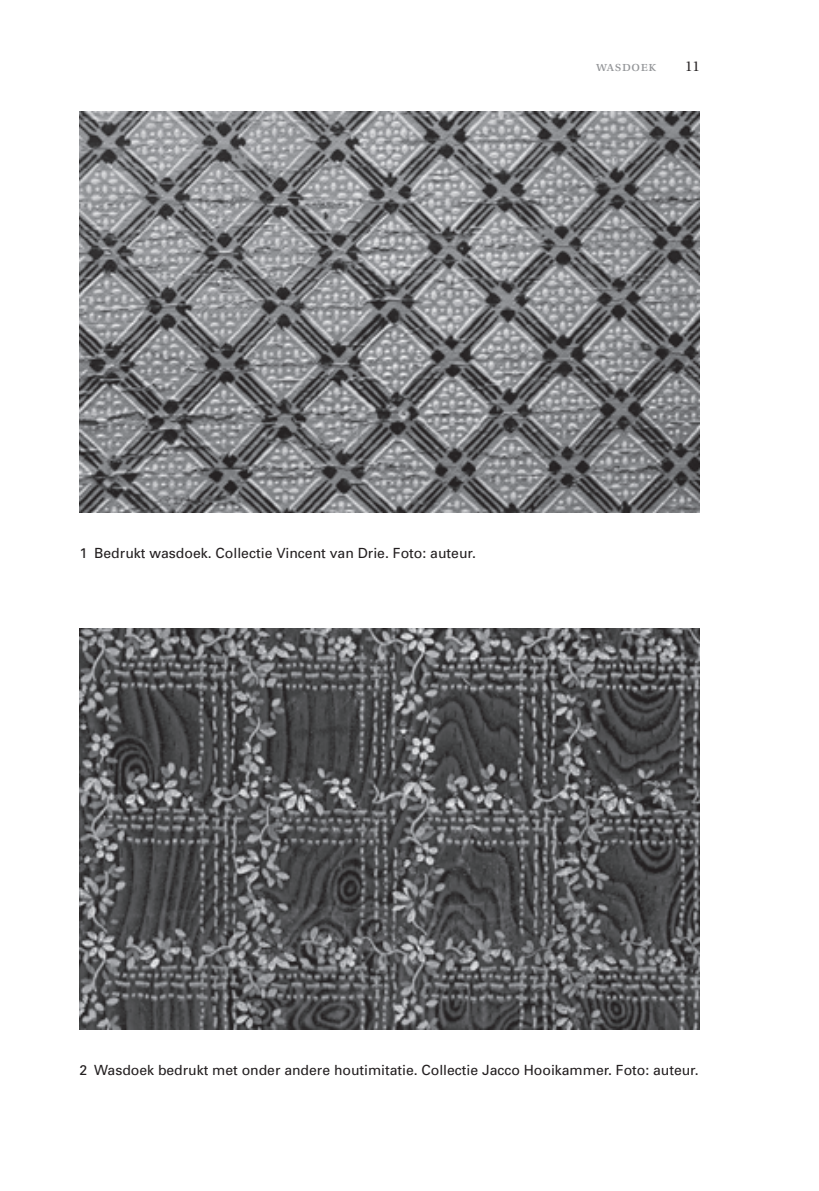
<style>
.page{position:relative;width:819px;height:1191px;background:#fff}
.page>*{position:absolute;margin:0;border:0;box-sizing:border-box;transform-origin:0 0}
.t1{font:14px "Univers";color:#231f20}
.t2{font:14px "Utopia Exp";letter-spacing:.05em;color:#939598}
.t3{font:14px "Utopia";color:#231f20}
</style>
<div class="page">
<img style="left:80px;top:112px;width:619px;height:400px">
<img style="left:79px;top:629px;width:620px;height:400px">
<p class="t2" style="left:596px;top:61px;width:62px">wasdoek</p>
<p class="t3" style="left:685px;top:61px;width:16px">11</p>
<p class="t1" style="left:79px;top:547px;width:398px">1 Bedrukt wasdoek. Collectie Vincent van Drie. Foto: auteur.</p>
<p class="t1" style="left:79px;top:1064px;width:620px">2 Wasdoek bedrukt met onder andere houtimitatie. Collectie Jacco Hooikammer. Foto: auteur.</p>
</div>
